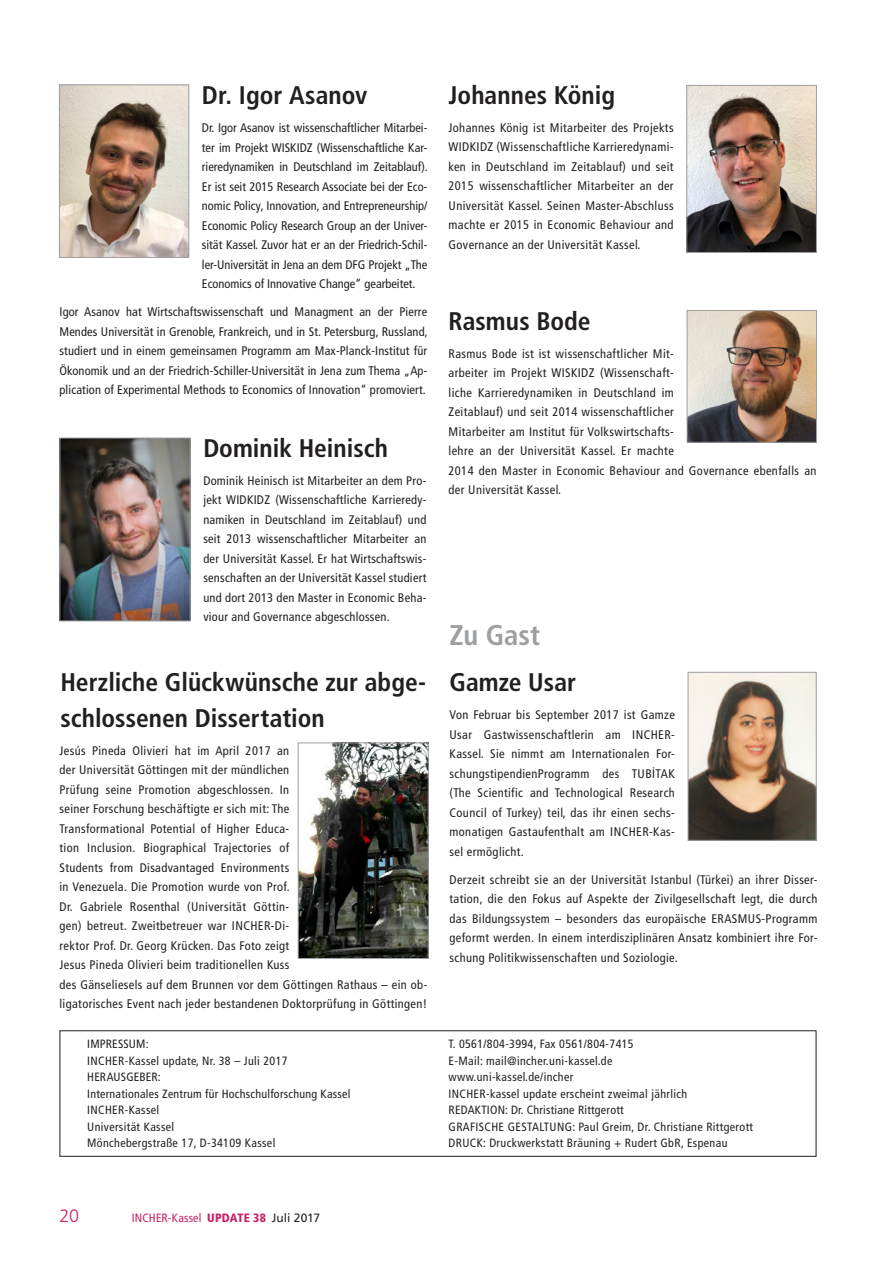
<style>
.page{position:relative;width:893px;height:1263px;background:#fff}
.page>*{position:absolute;margin:0;border:0;box-sizing:border-box;transform-origin:0 0}
.Überschrift0{font:700 condensed 28.5px "Frutiger LT Com";color:#9d9fa2}
.Überschrift1{font:700 condensed 25.5px/36px "Frutiger LT Com";color:#231f20}
.t1{font:300 18px "Frutiger LT Com";color:#c71e66}
.Text{font:condensed 12.45px/19.5px "Frutiger LT Com";letter-spacing:.03em;color:#231f20;text-align:justify}
.Text-2{font:condensed 12px "Frutiger LT Com";letter-spacing:.03em;color:#231f20}
.Überschrift2_unter{font:condensed 12px/16.5px "Frutiger LT Com";letter-spacing:.02em;color:#231f20}
.t2{font:condensed 12px "Frutiger LT Com";letter-spacing:.015em;color:#c71e66}
.s1{font-weight:900}
.s2{font-stretch:normal;color:#231f20}
</style>
<div class="page">
<div style="left:60px;top:1030px;width:756px;height:127px;border:1px solid #231f20"></div>
<img style="left:690px;top:674px;width:125px;height:165px">
<div style="left:688px;top:672px;width:129px;height:169px;border:1px solid #9d9fa2"></div>
<img style="left:61px;top:440px;width:128px;height:179px">
<div style="left:59px;top:438px;width:132px;height:183px;border:1px solid #9d9fa2"></div>
<img style="left:61px;top:87px;width:126px;height:169px">
<div style="left:59px;top:85px;width:130px;height:173px;border:1px solid #9d9fa2"></div>
<img style="left:689px;top:312px;width:126px;height:129px">
<div style="left:687px;top:310px;width:130px;height:133px;border:1px solid #9d9fa2"></div>
<img style="left:300px;top:744px;width:127px;height:213px">
<div style="left:298px;top:742px;width:131px;height:217px;border:1px solid #9d9fa2"></div>
<img style="left:688px;top:87px;width:127px;height:164px">
<div style="left:686px;top:85px;width:131px;height:168px;border:1px solid #9d9fa2"></div>
<p class="Überschrift1" style="left:449px;top:77px;width:168px">Johannes König</p>
<p class="Text" style="left:449px;top:118px;width:226px">Johannes König ist Mitarbeiter des Projekts WIDKIDZ (Wissenschaftliche Karrieredynami&shy;ken in Deutschland im Zeitablauf) und seit 2015 wissenschaftlicher Mitarbeiter an der Universität Kassel. Seinen Master-Abschluss machte er 2015 in Economic Behaviour and Governance an der Universität Kassel.</p>
<p class="Überschrift1" style="left:202px;top:77px;width:167px">Dr. Igor Asanov</p>
<p class="Text" style="left:202px;top:118px;width:227px">Dr. Igor Asanov ist wissenschaftlicher Mitarbei&shy;ter im Projekt WISKIDZ (Wissenschaftliche Kar&shy;rieredynamiken in Deutschland im Zeitablauf).<br>Er ist seit 2015 Research Associate bei der Eco&shy;nomic Policy, Innovation, and Entrepreneurship/ Economic Policy Research Group an der Univer&shy;sität Kassel. Zuvor hat er an der Friedrich-Schil&shy;ler-Universität in Jena an dem DFG Projekt „The Economics of Innovative Change“ gearbeitet.</p>
<p class="Text" style="left:60px;top:302px;width:370px">Igor Asanov hat Wirtschaftswissenschaft und Managment an der Pierre Mendes Universität in Grenoble, Frankreich, und in St. Petersburg, Russland, studiert und in einem gemeinsamen Programm am Max-Planck-Institut für Ökonomik und an der Friedrich-Schiller-Universität in Jena zum Thema „Ap&shy;plication of Experimental Methods to Economics of Innovation“ promoviert.</p>
<p class="Überschrift1" style="left:449px;top:303px;width:143px">Rasmus Bode</p>
<p class="Text" style="left:449px;top:344px;width:369px;text-align:left">Rasmus Bode ist ist wissenschaftlicher Mit-<br>arbeiter im Projekt WISKIDZ (Wissenschaft-<br>liche Karrieredynamiken in Deutschland im<br>Zeitablauf) und seit 2014 wissenschaftlicher<br>Mitarbeiter am Institut für Volkswirtschafts-<br>lehre an der Universität Kassel. Er machte<br>2014 den Master in Economic Behaviour and Governance ebenfalls an der Universität Kassel.</p>
<p class="Überschrift1" style="left:203px;top:430px;width:186px">Dominik Heinisch</p>
<p class="Text" style="left:203px;top:471px;width:225px">Dominik Heinisch ist Mitarbeiter an dem Pro&shy;jekt WIDKIDZ (Wissenschaftliche Karrieredy&shy;namiken in Deutschland im Zeitablauf) und seit 2013 wissenschaftlicher Mitarbeiter an der Universität Kassel. Er hat Wirtschaftswis&shy;senschaften an der Universität Kassel studiert und dort 2013 den Master in Economic Beha&shy;viour and Governance abgeschlossen.</p>
<p class="Überschrift0" style="left:450px;top:618px;width:92px">Zu Gast</p>
<p class="Überschrift1" style="left:60px;top:663px;width:367px">Herzliche Glückwünsche zur abge&shy;schlossenen Dissertation</p>
<p class="Text" style="left:60px;top:740px;width:369px;text-align:left">Jesús Pineda Olivieri hat im April 2017 an<br>der Universität Göttingen mit der mündlichen<br>Prüfung seine Promotion abgeschlossen. In<br>seiner Forschung beschäftigte er sich mit: The<br>Transformational Potential of Higher Educa-<br>tion Inclusion. Biographical Trajectories of<br>Students from Disadvantaged Environments<br>in Venezuela. Die Promotion wurde von Prof.<br>Dr. Gabriele Rosenthal (Universität Göttin-<br>gen) betreut. Zweitbetreuer war INCHER-Di-<br>rektor Prof. Dr. Georg Krücken. Das Foto zeigt<br>Jesus Pineda Olivieri beim traditionellen Kuss<br>des Gänseliesels auf dem Brunnen vor dem Göttingen Rathaus – ein ob&shy;ligatorisches Event nach jeder bestandenen Doktorprüfung in Göttingen!</p>
<p class="Überschrift2_unter" style="left:87px;top:1036px;width:63px">IMPRESSUM:</p>
<p class="Text-2" style="left:87px;top:1053px;width:202px">INCHER-Kassel update, Nr. 38 – Juli 2017</p>
<p class="Überschrift2_unter" style="left:87px;top:1069px;width:265px">HERAUSGEBER:<br>Internationales Zentrum für Hochschulforschung Kassel<br>INCHER-Kassel<br>Universität Kassel</p>
<p class="Text-2" style="left:87px;top:1136px;width:190px">Mönchebergstraße 17, D-34109 Kassel</p>
<p class="Überschrift1" style="left:450px;top:664px;width:128px">Gamze Usar</p>
<p class="Text" style="left:450px;top:705px;width:227px">Von Februar bis September 2017 ist Gamze Usar Gastwissenschaftlerin am INCHER-Kassel. Sie nimmt am Internationalen For&shy;schungstipendienProgramm des TUBİTAK (The Scientific and Technological Research Council of Turkey) teil, das ihr einen sechs&shy;monatigen Gastaufenthalt am INCHER-Kas&shy;sel ermöglicht.</p>
<p class="Text" style="left:450px;top:870px;width:369px">Derzeit schreibt sie an der Universität Istanbul (Türkei) an ihrer Disser&shy;tation, die den Fokus auf Aspekte der Zivilgesellschaft legt, die durch das Bildungssystem – besonders das europäische ERASMUS-Programm geformt werden. In einem interdisziplinären Ansatz kombiniert ihre For&shy;schung Politikwissenschaften und Soziologie.</p>
<p class="Text-2" style="left:449px;top:1037px;width:187px">T. 0561/804-3994, Fax 0561/804-7415</p>
<p class="Text-2" style="left:449px;top:1053px;width:165px">E-Mail: mail@incher.uni-kassel.de</p>
<p class="Text-2" style="left:449px;top:1070px;width:126px">www.uni-kassel.de/incher</p>
<p class="Text-2" style="left:449px;top:1086px;width:240px">INCHER-kassel update erscheint zweimal jährlich</p>
<p class="Text-2" style="left:449px;top:1103px;width:177px">REDAKTION: Dr. Christiane Rittgerott</p>
<p class="Text-2" style="left:449px;top:1119px;width:306px">GRAFISCHE GESTALTUNG: Paul Greim, Dr. Christiane Rittgerott</p>
<p class="Text-2" style="left:449px;top:1136px;width:280px">DRUCK: Druckwerkstatt Bräuning + Rudert GbR, Espenau</p>
<h3 class="t1" style="left:60px;top:1205px;width:21px">20</h3>
<p class="t2" style="left:132px;top:1211px;width:190px">INCHER-Kassel <span class="s1">UPDATE 38</span> <span class="s2">Juli 2017</span></p>
</div>
